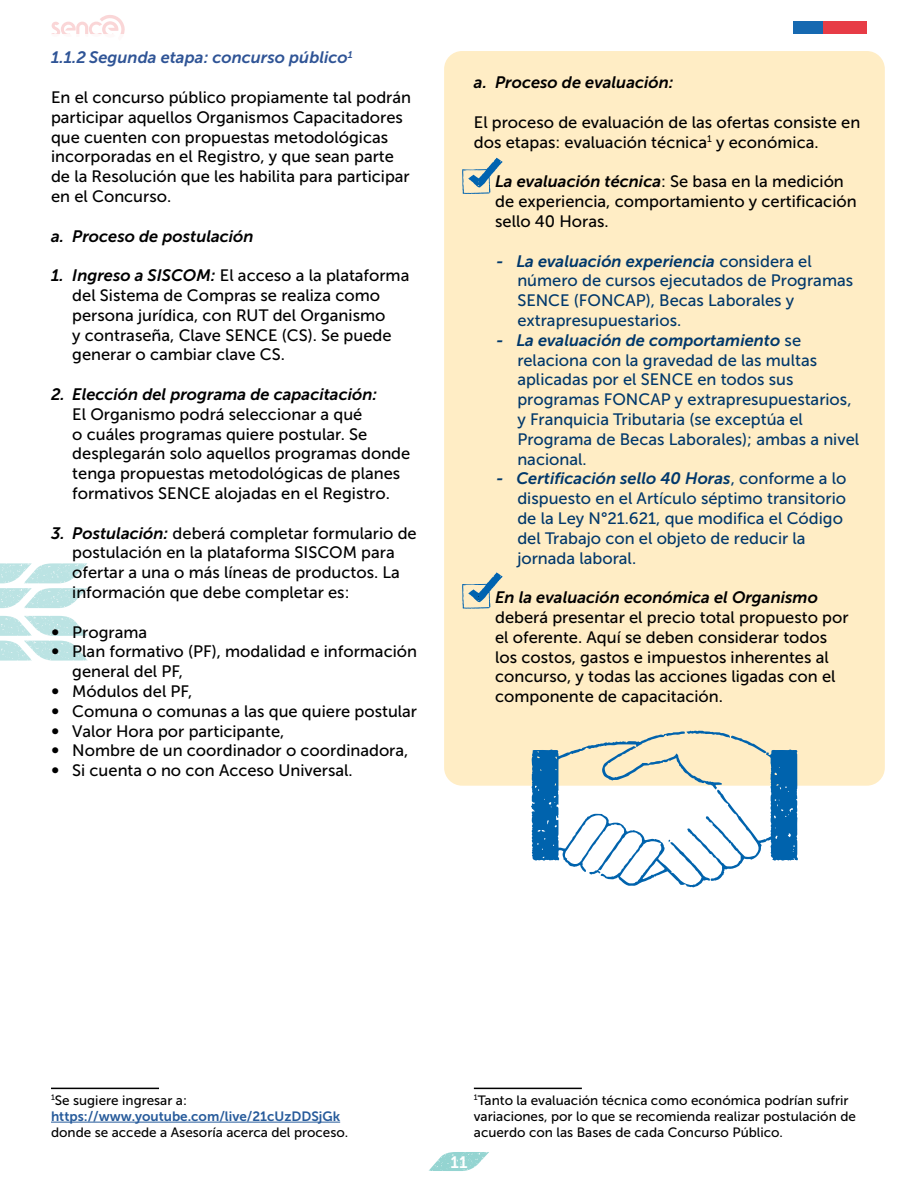
<style>
.page{position:relative;width:918px;height:1188px;background:#fff}
.page>*{position:absolute;margin:0;border:0;box-sizing:border-box;transform-origin:0 0}
.t1{font:16.5px/19.8px "Museo Sans 500";color:#000}
.t2{font:16.5px/19.8px "Museo Sans 500";color:#00386b}
.t3{font:italic 16.5px "Museo Sans 700";color:#000}
.t4{font:italic 16.5px "Museo Sans 700";color:#00386b}
.t5{font:italic 16.5px "Museo Sans 700";color:#2f5496}
.t6{font:16.5px "Museo Sans 700";color:#fff}
.t7{font:13.5px/16.2px "Museo Sans 500";color:#000}
.t8{font:13.5px "Museo Sans 700";color:#275b9b}
.s1{font-family:"Museo Sans 700";font-style:italic}
.s2{font-family:"Museo Sans 500";font-style:normal}
</style>
<div class="page">
<svg style="left:0;top:563px;width:87px;height:45px"></svg>
<svg style="left:0;top:616px;width:87px;height:45px"></svg>
<svg style="left:429px;top:1152px;width:60px;height:19px"></svg>
<svg style="left:51px;top:15px;width:74px;height:19px"></svg>
<div style="left:793px;top:21px;width:30px;height:13px;background:#1669b1"></div>
<div style="left:823px;top:21px;width:44px;height:13px;background:#e73c46"></div>
<hr style="left:51px;top:1088px;width:108px;height:1px;background:#000">
<hr style="left:51px;top:1122px;width:289px;height:1px;background:#275b9b">
<div style="left:444px;top:51px;width:441px;height:735px;background:#ffedc5;border-radius:18px"></div>
<hr style="left:474px;top:1088px;width:108px;height:1px;background:#000">
<svg style="left:462px;top:158px;width:41px;height:36px"></svg>
<svg style="left:462px;top:572px;width:41px;height:37px"></svg>
<svg style="left:531px;top:730px;width:267px;height:157px"></svg>
<p class="t5" style="left:51px;top:49px;width:303px">1.1.2 Segunda etapa: concurso público<sup>1</sup></p>
<p class="t1" style="left:51px;top:87px;width:362px">En el concurso público propiamente tal podrán participar aquellos Organismos Capacitadores que cuenten con propuestas metodológicas incorporadas en el Registro, y que sean parte de la Resolución que les habilita para participar en el Concurso.</p>
<p class="t3" style="left:51px;top:227px;width:204px">a. Proceso de postulación</p>
<p class="t1" style="left:72px;top:266px;width:339px;text-indent:-21px"><span class="s1">1. Ingreso a SISCOM:</span> El acceso a la plataforma del Sistema de Compras se realiza como persona jurídica, con RUT del Organismo<br>y contraseña, Clave SENCE (CS). Se puede generar o cambiar clave CS.</p>
<p class="t3" style="left:51px;top:385px;width:328px">2. Elección del programa de capacitación:</p>
<p class="t1" style="left:72px;top:404px;width:340px">El Organismo podrá seleccionar a qué<br>o cuáles programas quiere postular. Se desplegarán solo aquellos programas donde tenga propuestas metodológicas de planes formativos SENCE alojadas en el Registro.</p>
<p class="t1" style="left:72px;top:523px;width:346px;text-indent:-21px"><span class="s1">3. Postulación:</span> deberá completar formulario de postulación en la plataforma SISCOM para ofertar a una o más líneas de productos. La información que debe completar es:</p>
<p class="t1" style="left:51px;top:622px;width:98px">∞ Programa</p>
<p class="t1" style="left:51px;top:642px;width:368px">∞ Plan formativo (PF), modalidad e información</p>
<p class="t1" style="left:72px;top:662px;width:112px">general del PF,</p>
<p class="t1" style="left:51px;top:681px;width:143px">∞ Módulos del PF,</p>
<p class="t1" style="left:51px;top:701px;width:368px">∞ Comuna o comunas a las que quiere postular</p>
<p class="t1" style="left:51px;top:721px;width:235px">∞ Valor Hora por participante,</p>
<p class="t1" style="left:51px;top:741px;width:359px">∞ Nombre de un coordinador o coordinadora,</p>
<p class="t1" style="left:51px;top:761px;width:303px">∞ Si cuenta o no con Acceso Universal.</p>
<p class="t3" style="left:474px;top:74px;width:201px">a. Proceso de evaluación:</p>
<p class="t1" style="left:474px;top:113px;width:388px">El proceso de evaluación de las ofertas consiste en dos etapas: evaluación técnica<sup>1</sup> y económica.</p>
<p class="t1" style="left:495px;top:172px;width:363px;text-indent:-17px">∞ <span class="s1">La evaluación técnica</span>: Se basa en la medición de experiencia, comportamiento y certificación sello 40 Horas.</p>
<p class="t4" style="left:496px;top:252px;width:317px">- La evaluación experiencia <span class="s2">considera el</span></p>
<p class="t2" style="left:517px;top:271px;width:337px">número de cursos ejecutados de Programas<br>SENCE (FONCAP), Becas Laborales y extrapresupuestarios.</p>
<p class="t4" style="left:496px;top:331px;width:307px">- La evaluación de comportamiento <span class="s2">se</span></p>
<p class="t2" style="left:517px;top:350px;width:343px">relaciona con la gravedad de las multas aplicadas por el SENCE en todos sus programas FONCAP y extrapresupuestarios, y Franquicia Tributaria (se exceptúa el Programa de Becas Laborales); ambas a nivel nacional.</p>
<p class="t4" style="left:496px;top:470px;width:352px">- Certificación sello 40 Horas<span class="s2">, conforme a lo</span></p>
<p class="t2" style="left:517px;top:489px;width:330px">dispuesto en el Artículo séptimo transitorio de la Ley N°21.621, que modifica el Código del Trabajo con el objeto de reducir la jornada laboral.</p>
<p class="t3" style="left:474px;top:588px;width:346px"><span class="s2">∞</span> En la evaluación económica el Organismo</p>
<p class="t1" style="left:495px;top:608px;width:355px">deberá presentar el precio total propuesto por el oferente. Aquí se deben considerar todos los costos, gastos e impuestos inherentes al concurso, y todas las acciones ligadas con el componente de capacitación.</p>
<p class="t7" style="left:51px;top:1092px;width:137px"><sup>1</sup>Se sugiere ingresar a:</p>
<p class="t8" style="left:51px;top:1109px;width:291px">https://www.youtube.com/live/21cUzDDSjGk</p>
<p class="t7" style="left:51px;top:1124px;width:299px">donde se accede a Asesoría acerca del proceso.</p>
<p class="t7" style="left:474px;top:1092px;width:384px"><sup>1</sup>Tanto la evaluación técnica como económica podrían sufrir variaciones, por lo que se recomienda realizar postulación de acuerdo con las Bases de cada Concurso Público.</p>
<p class="t6" style="left:451px;top:1153px;width:18px">11</p>
</div>
